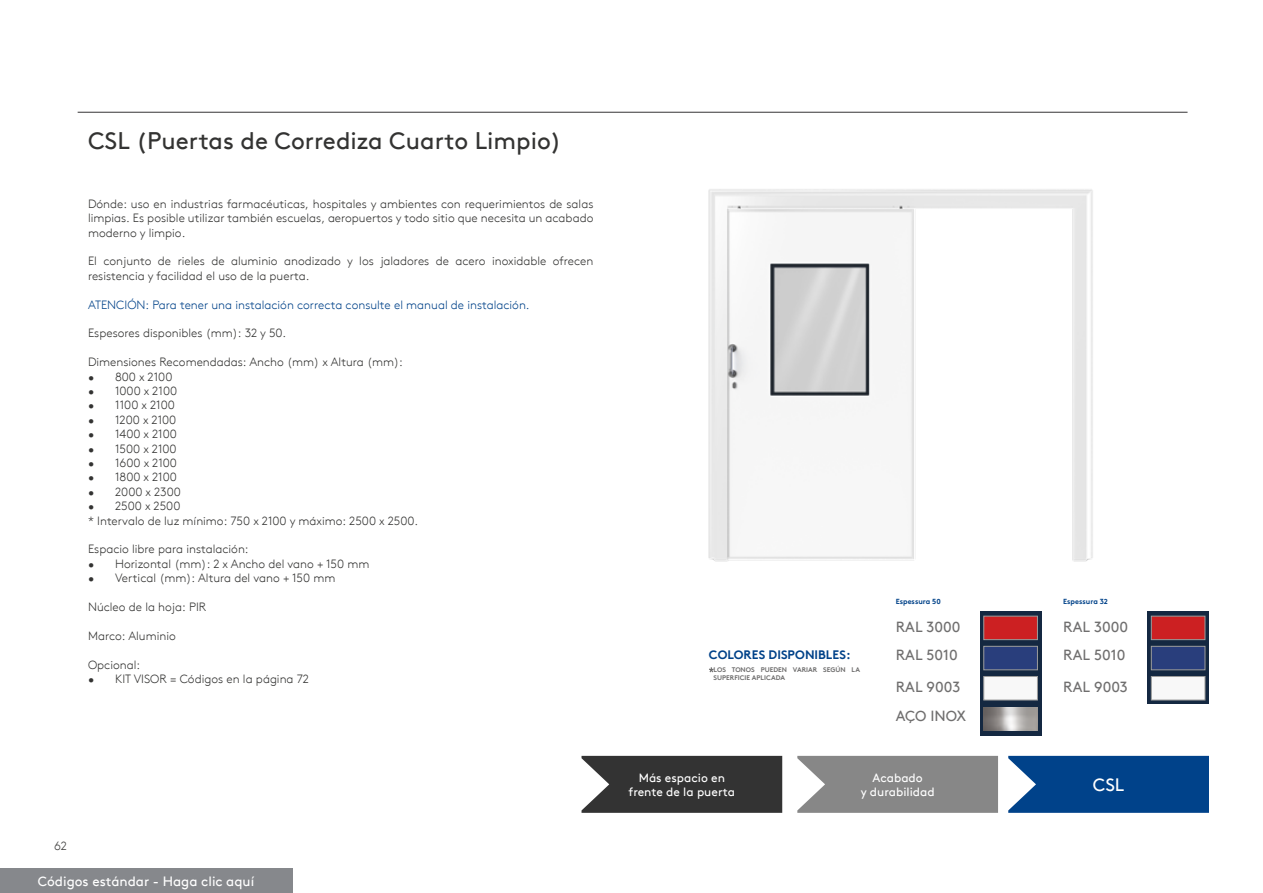
<style>
.page{position:relative;width:1263px;height:893px;background:#fff}
.page>*{position:absolute;margin:0;border:0;box-sizing:border-box;transform-origin:0 0}
.t1{font:24px "Kingspan Brown TT";color:#333332}
.t2{font:18px "Kingspan Brown TT";color:#fff}
.t3{font:14.7px/28.3px "Kingspan Brown TT";color:#706f6f}
.t4{font:13.5px "Kingspan Brown TT";color:#fff}
.t5{font:700 12.3px "Kingspan Brown TT";color:#004289}
.t6{font:300 12px/14.4px "Kingspan Brown TT";color:#333332}
.t7{font:300 12px "Kingspan Brown TT";color:#004289}
.t8{font:12px/14.4px "Kingspan Brown TT";color:#fff;text-align:center}
.t9{font:300 12px "Kingspan Brown TT";color:#3c3c3b}
.t10{font:700 7.35px "Kingspan Brown TT";color:#004289}
.t11{font:700 6.75px/8.1px "Kingspan Brown TT";color:#706f6f}
</style>
<div class="page">
<div style="left:0;top:869px;width:292px;height:24px;background:#86888c"></div>
<svg style="left:1008px;top:756px;width:201px;height:57px;background:#114e91"></svg>
<svg style="left:797px;top:756px;width:201px;height:57px;background:#8f8f8f"></svg>
<svg style="left:581px;top:756px;width:201px;height:57px;background:#414141"></svg>
<hr style="left:78px;top:112px;width:1109px;height:1px;background:#353334">
<img style="left:708px;top:189px;width:385px;height:373px">
<svg style="left:709px;top:667px;width:5px;height:5px"></svg>
<svg style="left:980px;top:611px;width:61px;height:125px;background:#1e3047"></svg>
<div style="left:983px;top:676px;width:54px;height:24px;background:#f8f8f8;border:1px solid #9d9d9c"></div>
<div style="left:983px;top:616px;width:54px;height:24px;background:#cc2022;border:1px solid #9d9d9c"></div>
<div style="left:983px;top:646px;width:54px;height:24px;background:#293e7c;border:1px solid #9d9d9c"></div>
<img style="left:983px;top:707px;width:54px;height:24px">
<svg style="left:1147px;top:611px;width:62px;height:93px;background:#1d3047"></svg>
<div style="left:1151px;top:676px;width:54px;height:24px;background:#f8f8f8;border:1px solid #9d9d9c"></div>
<div style="left:1151px;top:616px;width:54px;height:24px;background:#cc2022;border:1px solid #9d9d9c"></div>
<div style="left:1151px;top:646px;width:54px;height:24px;background:#293e7c;border:1px solid #9d9d9c"></div>
<h1 class="t1" style="left:88px;top:123px;width:475px">CSL (Puertas de Corrediza Cuarto Limpio)</h1>
<p class="t6" style="left:88px;top:196px;width:507px;text-align:justify">Dónde: uso en industrias farmacéuticas, hospitales y ambientes con requerimientos de salas limpias. Es posible utilizar también escuelas, aeropuertos y todo sitio que necesita un acabado moderno y limpio.</p>
<p class="t6" style="left:88px;top:253px;width:507px">El conjunto de rieles de aluminio anodizado y los jaladores de acero inoxidable ofrecen resistencia y facilidad el uso de la puerta.</p>
<p class="t7" style="left:88px;top:296px;width:443px">ATENCIÓN: Para tener una instalación correcta consulte el manual de instalación.</p>
<p class="t6" style="left:88px;top:325px;width:200px">Espesores disponibles (mm): 32 y 50.</p>
<p class="t6" style="left:88px;top:354px;width:316px">Dimensiones Recomendadas: Ancho (mm) x Altura (mm):</p>
<p class="t6" style="left:88px;top:368px;width:86px">• 800 x 2100</p>
<p class="t6" style="left:88px;top:383px;width:91px">• 1000 x 2100</p>
<p class="t6" style="left:88px;top:397px;width:88px">• 1100 x 2100</p>
<p class="t6" style="left:88px;top:412px;width:90px">• 1200 x 2100</p>
<p class="t6" style="left:88px;top:426px;width:90px">• 1400 x 2100</p>
<p class="t6" style="left:88px;top:440px;width:90px">• 1500 x 2100</p>
<p class="t6" style="left:88px;top:455px;width:91px">• 1600 x 2100</p>
<p class="t6" style="left:88px;top:469px;width:90px">• 1800 x 2100</p>
<p class="t6" style="left:88px;top:484px;width:94px">• 2000 x 2300</p>
<p class="t6" style="left:88px;top:498px;width:332px">• 2500 x 2500<br>* Intervalo de luz mínimo: 750 x 2100 y máximo: 2500 x 2500.</p>
<p class="t6" style="left:88px;top:541px;width:162px">Espacio libre para instalación:</p>
<p class="t6" style="left:88px;top:556px;width:283px">• Horizontal (mm): 2 x Ancho del vano + 150 mm</p>
<p class="t6" style="left:88px;top:570px;width:249px">• Vertical (mm): Altura del vano + 150 mm</p>
<p class="t6" style="left:88px;top:599px;width:120px">Núcleo de la hoja: PIR</p>
<p class="t6" style="left:88px;top:628px;width:89px">Marco: Aluminio</p>
<p class="t6" style="left:88px;top:656px;width:54px">Opcional:</p>
<p class="t6" style="left:88px;top:671px;width:223px">• KIT VISOR = Códigos en la página 72</p>
<p class="t9" style="left:54px;top:837px;width:15px">62</p>
<p class="t4" style="left:38px;top:871px;width:218px">Códigos estándar - Haga clic aquí</p>
<p class="t5" style="left:709px;top:645px;width:143px">COLORES DISPONIBLES:</p>
<p class="t11" style="left:713px;top:665px;width:148px">LOS TONOS PUEDEN VARIAR SEGÚN LA<br>SUPERFICIE APLICADA</p>
<p class="t10" style="left:896px;top:596px;width:47px">Espessura 50</p>
<p class="t3" style="left:896px;top:611px;width:66px">RAL 3000</p>
<p class="t3" style="left:896px;top:640px;width:64px">RAL 5010</p>
<p class="t3" style="left:896px;top:672px;width:66px">RAL 9003</p>
<p class="t3" style="left:896px;top:700px;width:72px">AÇO INOX</p>
<p class="t10" style="left:1063px;top:596px;width:46px">Espessura 32</p>
<p class="t3" style="left:1063px;top:611px;width:66px">RAL 3000<br>RAL 5010</p>
<p class="t3" style="left:1063px;top:672px;width:66px">RAL 9003</p>
<p class="t8" style="left:629px;top:769px;width:108px">Más espacio en frente de la puerta</p>
<p class="t8" style="left:861px;top:769px;width:75px">Acabado<br>y durabilidad</p>
<h2 class="t2" style="left:1093px;top:771px;width:33px">CSL</h2>
</div>
